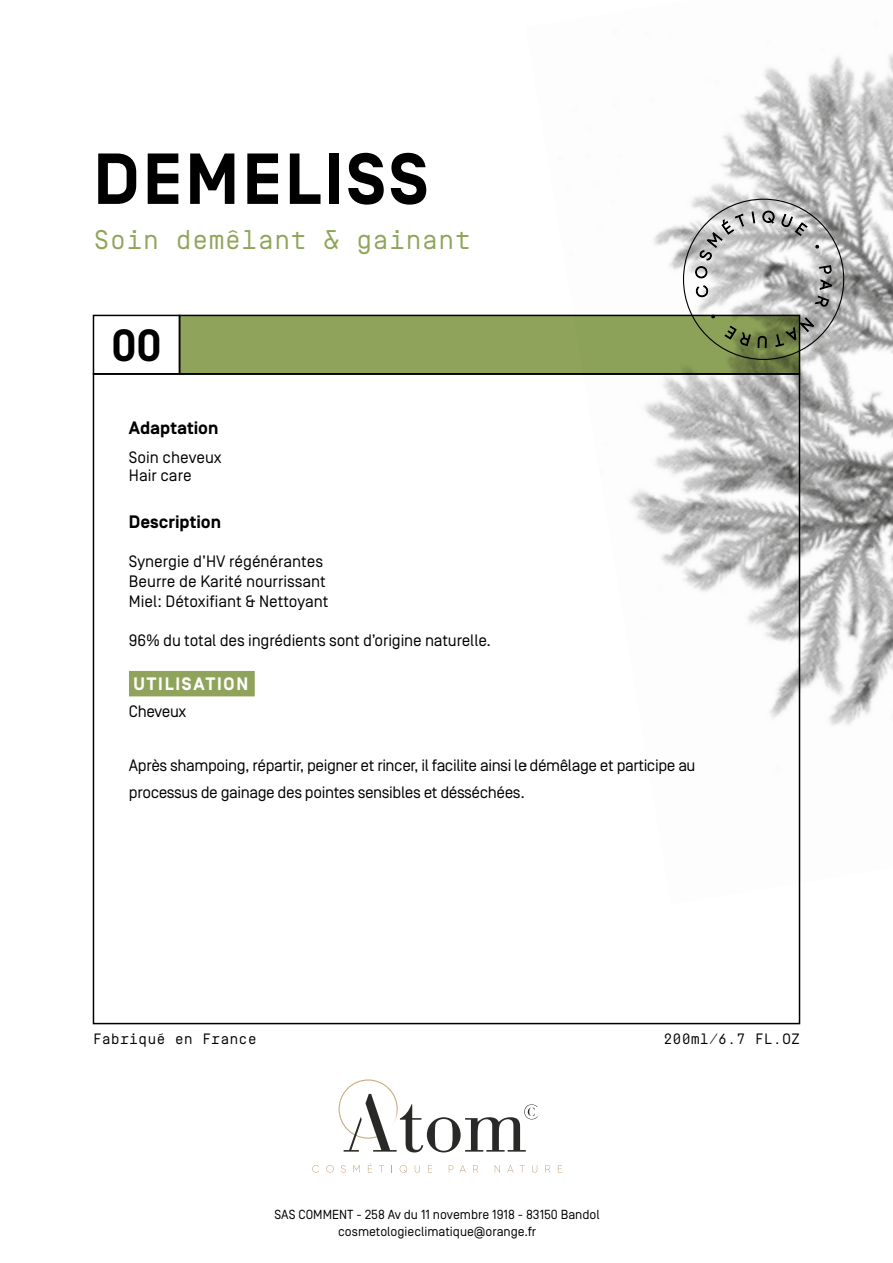
<style>
.page{position:relative;width:893px;height:1263px;background:#fff}
.page>*{position:absolute;margin:0;border:0;box-sizing:border-box;transform-origin:0 0}
.t1{font:700 72px "Simplon BP";letter-spacing:.05em;color:#000}
.t2{font:700 45px "Simplon BP";color:#000}
.t3{font:27px "Simplon BP Mono";color:#8ea559}
.t4{font:700 18px "Simplon BP";color:#000}
.t5{font:700 18px "Simplon BP";letter-spacing:.1em;color:#fff}
.t6{font:16.5px/27px "Simplon BP Regular";letter-spacing:-.025em;color:#000}
.t7{font:16.5px/19.8px "Simplon BP Regular";color:#000}
.t8{font:15px "Simplon BP Mono";color:#000}
.t9{font:13.2px/17.1px "Simplon BP Regular";color:#000;text-align:center}
</style>
<div class="page">
<svg style="left:312px;top:1165px;width:7px;height:7px"></svg>
<svg style="left:326px;top:1165px;width:8px;height:7px"></svg>
<svg style="left:341px;top:1165px;width:5px;height:7px"></svg>
<svg style="left:353px;top:1165px;width:7px;height:7px"></svg>
<svg style="left:368px;top:1163px;width:4px;height:9px"></svg>
<svg style="left:400px;top:1165px;width:7px;height:8px"></svg>
<svg style="left:415px;top:1165px;width:5px;height:7px"></svg>
<svg style="left:428px;top:1165px;width:4px;height:7px"></svg>
<svg style="left:449px;top:1165px;width:4px;height:7px"></svg>
<svg style="left:460px;top:1165px;width:6px;height:7px"></svg>
<svg style="left:473px;top:1165px;width:5px;height:7px"></svg>
<svg style="left:495px;top:1165px;width:5px;height:7px"></svg>
<svg style="left:507px;top:1165px;width:6px;height:7px"></svg>
<svg style="left:520px;top:1165px;width:5px;height:7px"></svg>
<svg style="left:532px;top:1165px;width:5px;height:7px"></svg>
<svg style="left:545px;top:1165px;width:5px;height:7px"></svg>
<svg style="left:558px;top:1165px;width:4px;height:7px"></svg>
<svg style="left:339px;top:1079px;width:199px;height:73px"></svg>
<div style="left:179px;top:315px;width:620px;height:59px;background:#8fa45a"></div>
<div style="left:179px;top:315px;width:621px;height:60px;border:2px solid #000"></div>
<div style="left:93px;top:315px;width:87px;height:60px;border:2px solid #000"></div>
<div style="left:129px;top:671px;width:126px;height:25px;background:#8fa45a"></div>
<img style="left:526px;top:54px;width:367px;height:851px">
<svg style="left:695px;top:285px;width:14px;height:13px"></svg>
<svg style="left:695px;top:213px;width:49px;height:66px"></svg>
<svg style="left:751px;top:211px;width:5px;height:13px"></svg>
<svg style="left:762px;top:210px;width:13px;height:14px"></svg>
<svg style="left:781px;top:213px;width:27px;height:24px"></svg>
<svg style="left:815px;top:245px;width:4px;height:4px"></svg>
<svg style="left:814px;top:265px;width:19px;height:42px"></svg>
<svg style="left:775px;top:317px;width:40px;height:30px"></svg>
<svg style="left:757px;top:262px;width:10px;height:86px"></svg>
<svg style="left:724px;top:325px;width:27px;height:22px"></svg>
<svg style="left:710px;top:314px;width:6px;height:5px"></svg>
<h1 class="t1" style="left:94px;top:138px;width:336px">DEMELISS</h1>
<h3 class="t3" style="left:94px;top:222px;width:379px">Soin demêlant &amp; gainant</h3>
<h2 class="t2" style="left:111px;top:320px;width:52px">00</h2>
<p class="t4" style="left:129px;top:417px;width:91px">Adaptation</p>
<p class="t7" style="left:129px;top:448px;width:94px;line-height:18px">Soin cheveux<br>Hair care</p>
<p class="t4" style="left:129px;top:511px;width:94px">Description</p>
<p class="t7" style="left:129px;top:552px;width:201px">Synergie d’HV régénérantes<br>Beurre de Karité nourrissant<br>Miel: Détoxifiant &amp; Nettoyant</p>
<p class="t6" style="left:129px;top:627px;width:364px">96% du total des ingrédients sont d’origine naturelle.</p>
<p class="t5" style="left:134px;top:673px;width:116px">UTILISATION</p>
<p class="t6" style="left:129px;top:697px;width:59px">Cheveux</p>
<p class="t6" style="left:129px;top:751px;width:568px">Après shampoing, répartir, peigner et rincer, il facilite ainsi le démêlage et participe au processus de gainage des pointes sensibles et désséchées.</p>
<p class="t8" style="left:93px;top:1029px;width:166px">Fabriqué en France</p>
<p class="t8" style="left:663px;top:1029px;width:138px">200ml/6.7 FL.OZ</p>
<p class="t9" style="left:274px;top:1206px;width:327px">SAS COMMENT - 258 Av du 11 novembre 1918 - 83150 Bandol cosmetologieclimatique@orange.fr</p>
</div>
